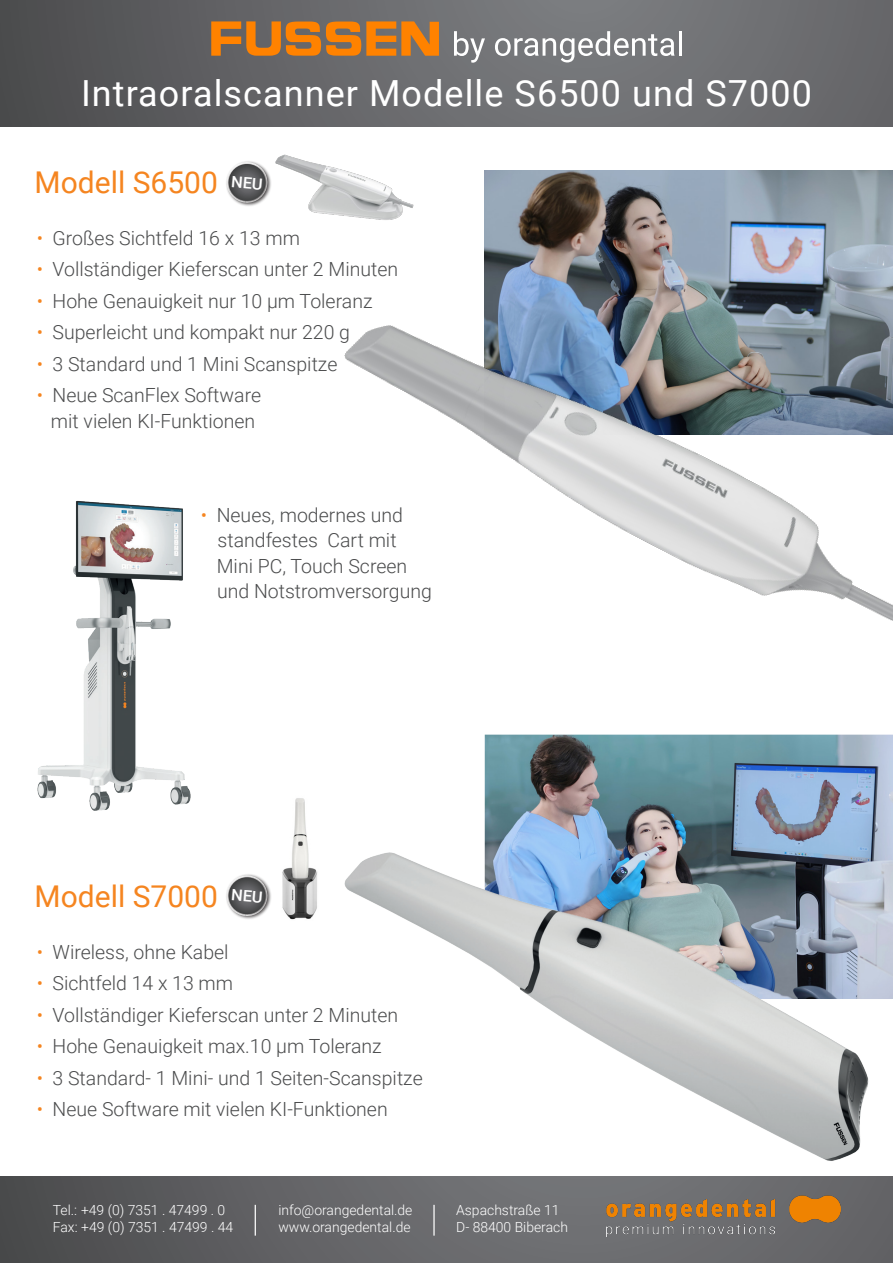
<style>
.page{position:relative;width:893px;height:1263px;background:#fff}
.page>*{position:absolute;margin:0;border:0;box-sizing:border-box;transform-origin:0 0}
.t1{font:36px "Roboto";letter-spacing:.03em;color:#fff}
.t2{font:30px "Roboto";color:#f58520}
.t3{font:300 19.5px "Roboto";color:#4b4c4d}
.t4{font:300 13.95px "Roboto";color:#fff}
.s1{color:#f58520}
</style>
<div class="page">
<svg style="left:0;top:1176px;width:893px;height:87px;background:#5e5f61"></svg>
<hr style="left:255px;top:1205px;width:1px;height:30px;background:#fff">
<hr style="left:433px;top:1205px;width:2px;height:30px;background:#fff">
<svg style="left:0;top:0;width:893px;height:127px;background:#666769"></svg>
<img style="left:601px;top:1215px;width:244px;height:29px">
<svg style="left:211px;top:21px;width:228px;height:35px;background:#c2772b"></svg>
<svg style="left:454px;top:31px;width:31px;height:32px"></svg>
<svg style="left:495px;top:31px;width:179px;height:31px"></svg>
<hr style="left:679px;top:31px;width:3px;height:25px;background:#fff">
<img style="left:37px;top:500px;width:154px;height:311px">
<img style="left:485px;top:170px;width:408px;height:71px">
<img style="left:344px;top:241px;width:549px;height:380px">
<img style="left:282px;top:798px;width:18px;height:122px">
<img style="left:275px;top:154px;width:169px;height:91px">
<img style="left:485px;top:735px;width:408px;height:40px">
<img style="left:300px;top:775px;width:593px;height:440px">
<svg style="left:226px;top:161px;width:45px;height:45px"></svg>
<svg style="left:226px;top:874px;width:45px;height:45px"></svg>
<p class="t1" style="left:81px;top:68px;width:732px">Intraoralscanner Modelle S6500 und S7000</p>
<p class="t2" style="left:35px;top:161px;width:185px">Modell S6500</p>
<p class="t3" style="left:37px;top:224px;width:265px"><span class="s1">•</span> Großes Sichtfeld 16 x 13 mm</p>
<p class="t3" style="left:37px;top:255px;width:363px"><span class="s1">•</span> Vollständiger Kieferscan unter 2 Minuten</p>
<p class="t3" style="left:37px;top:287px;width:337px"><span class="s1">•</span> Hohe Genauigkeit nur 10 µm Toleranz</p>
<p class="t3" style="left:37px;top:318px;width:315px"><span class="s1">•</span> Superleicht und kompakt nur 220 g</p>
<p class="t3" style="left:37px;top:350px;width:302px"><span class="s1">•</span> 3 Standard und 1 Mini Scanspitze</p>
<p class="t3" style="left:37px;top:381px;width:226px"><span class="s1">•</span> Neue ScanFlex Software</p>
<p class="t3" style="left:51px;top:407px;width:206px">mit vielen KI-Funktionen</p>
<p class="t3" style="left:201px;top:501px;width:204px"><span class="s1">•</span> Neues, modernes und</p>
<p class="t3" style="left:218px;top:527px;width:181px">standfestes Cart mit</p>
<p class="t3" style="left:217px;top:552px;width:192px">Mini PC, Touch Screen</p>
<p class="t3" style="left:217px;top:578px;width:216px">und Notstromversorgung</p>
<p class="t2" style="left:35px;top:875px;width:185px">Modell S7000</p>
<p class="t3" style="left:37px;top:938px;width:193px"><span class="s1">•</span> Wireless, ohne Kabel</p>
<p class="t3" style="left:37px;top:970px;width:198px"><span class="s1">•</span> Sichtfeld 14 x 13 mm</p>
<p class="t3" style="left:37px;top:1001px;width:363px"><span class="s1">•</span> Vollständiger Kieferscan unter 2 Minuten</p>
<p class="t3" style="left:37px;top:1033px;width:346px"><span class="s1">•</span> Hohe Genauigkeit max.10 µm Toleranz</p>
<p class="t3" style="left:37px;top:1064px;width:387px"><span class="s1">•</span> 3 Standard- 1 Mini- und 1 Seiten-Scanspitze</p>
<p class="t3" style="left:37px;top:1096px;width:352px"><span class="s1">•</span> Neue Software mit vielen KI-Funktionen</p>
<p class="t4" style="left:53px;top:1200px;width:174px">Tel.: +49 (0) 7351 . 47499 . 0</p>
<p class="t4" style="left:53px;top:1217px;width:182px">Fax: +49 (0) 7351 . 47499 . 44</p>
<p class="t4" style="left:278px;top:1200px;width:136px">info@orangedental.de</p>
<p class="t4" style="left:278px;top:1217px;width:134px">www.orangedental.de</p>
<p class="t4" style="left:456px;top:1200px;width:105px">Aspachstraße 11</p>
<p class="t4" style="left:456px;top:1217px;width:113px">D- 88400 Biberach</p>
</div>
